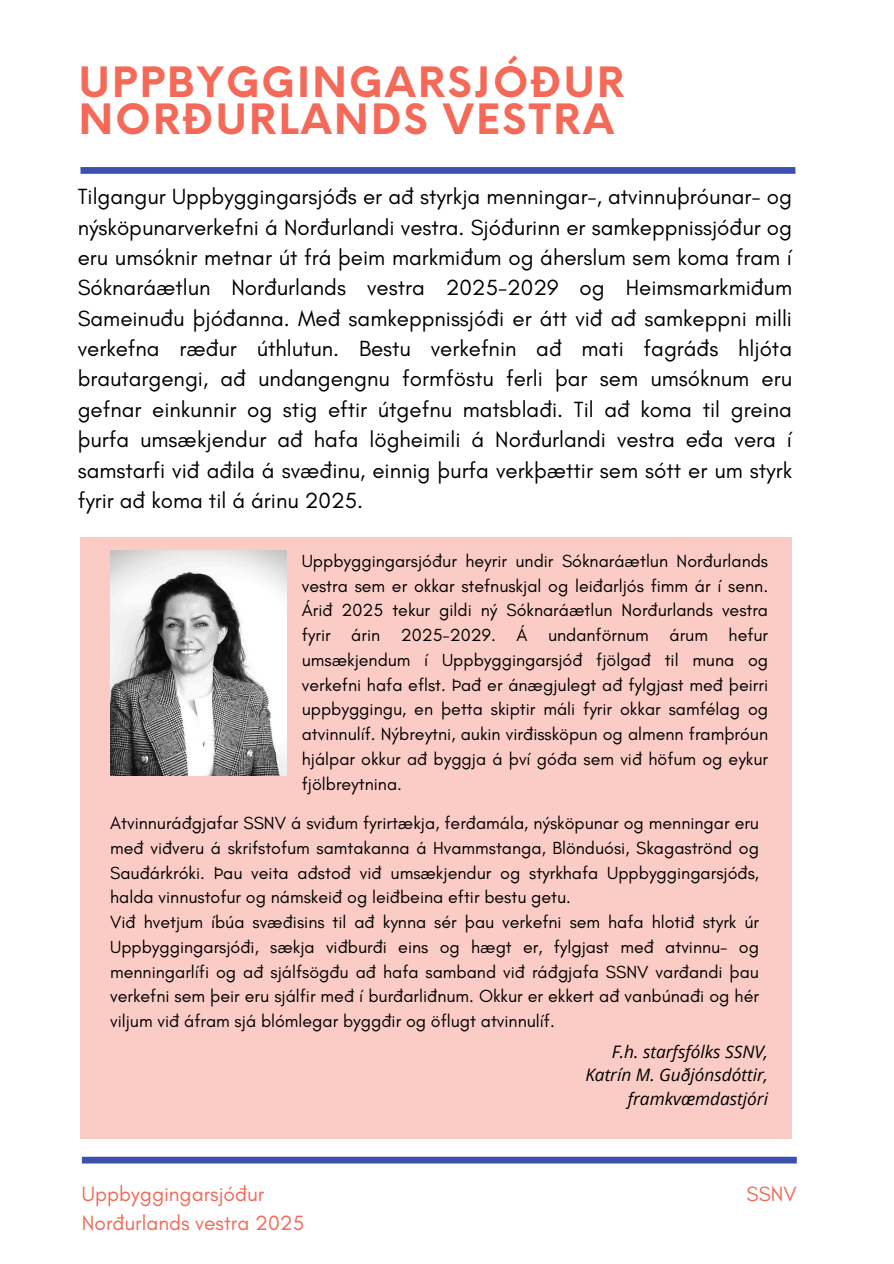
<style>
.page{position:relative;width:894px;height:1264px;background:#fff}
.page>*{position:absolute;margin:0;border:0;box-sizing:border-box;transform-origin:0 0}
.t1{font:700 40.8px/37.2px "Neue Einstellung";letter-spacing:.055em;color:#f46958}
.t2{font:22.35px/30.3px "Glacial Indifference";color:#000;text-align:justify}
.t3{font:21px/29.2px "Glacial Indifference";color:#f26958}
.t4{font:17.85px/24.8px "Glacial Indifference";color:#000;text-align:justify}
.t5{font:italic 17.25px "Open Sans";color:#000}
</style>
<div class="page">
<div style="left:80px;top:167px;width:715px;height:7px;background:#3e50ad"></div>
<div style="left:82px;top:1156px;width:714px;height:7px;background:#3e50ad"></div>
<div style="left:80px;top:537px;width:711px;height:601px;background:#fbccc6"></div>
<img style="left:110px;top:550px;width:177px;height:225px">
<h3 class="t1" style="left:79px;top:60px;width:547px">UPPBYGGINGARSJÓÐUR<br>NORÐURLANDS VESTRA</h3>
<p class="t2" style="left:78px;top:181px;width:715px">Tilgangur Uppbyggingarsjóðs er að styrkja menningar-, atvinnuþróunar- og nýsköpunarverkefni á Norðurlandi vestra. Sjóðurinn er samkeppnissjóður og eru umsóknir metnar út frá þeim markmiðum og áherslum sem koma fram í Sóknaráætlun Norðurlands vestra 2025-2029 og Heimsmarkmiðum Sameinuðu þjóðanna. Með samkeppnissjóði er átt við að samkeppni milli verkefna ræður úthlutun. Bestu verkefnin að mati fagráðs hljóta brautargengi, að undangengnu formföstu ferli þar sem umsóknum eru gefnar einkunnir og stig eftir útgefnu matsblaði. Til að koma til greina þurfa umsækjendur að hafa lögheimili á Norðurlandi vestra eða vera í samstarfi við aðila á svæðinu, einnig þurfa verkþættir sem sótt er um styrk fyrir að koma til á árinu 2025.</p>
<p class="t4" style="left:302px;top:548px;width:467px">Uppbyggingarsjóður heyrir undir Sóknaráætlun Norðurlands vestra sem er okkar stefnuskjal og leiðarljós fimm ár í senn.<br>Árið 2025 tekur gildi ný Sóknaráætlun Norðurlands vestra fyrir árin 2025-2029. Á undanförnum árum hefur umsækjendum í Uppbyggingarsjóð fjölgað til muna og verkefni hafa eflst. Það er ánægjulegt að fylgjast með þeirri uppbyggingu, en þetta skiptir máli fyrir okkar samfélag og atvinnulíf. Nýbreytni, aukin virðissköpun og almenn framþróun hjálpar okkur að byggja á því góða sem við höfum og eykur fjölbreytnina.</p>
<p class="t4" style="left:110px;top:810px;width:650px">Atvinnuráðgjafar SSNV á sviðum fyrirtækja, ferðamála, nýsköpunar og menningar eru með viðveru á skrifstofum samtakanna á Hvammstanga, Blönduósi, Skagaströnd og Sauðárkróki. Þau veita aðstoð við umsækjendur og styrkhafa Uppbyggingarsjóðs, halda vinnustofur og námskeið og leiðbeina eftir bestu getu.</p>
<p class="t4" style="left:110px;top:909px;width:650px">Við hvetjum íbúa svæðisins til að kynna sér þau verkefni sem hafa hlotið styrk úr Uppbyggingarsjóði, sækja viðburði eins og hægt er, fylgjast með atvinnu- og menningarlífi og að sjálfsögðu að hafa samband við ráðgjafa SSNV varðandi þau verkefni sem þeir eru sjálfir með í burðarliðnum. Okkur er ekkert að vanbúnaði og hér viljum við áfram sjá blómlegar byggðir og öflugt atvinnulíf.</p>
<p class="t5" style="left:611px;top:1039px;width:158px">F.h. starfsfólks SSNV,</p>
<p class="t5" style="left:585px;top:1062px;width:184px">Katrín M. Guðjónsdóttir,</p>
<p class="t5" style="left:627px;top:1086px;width:142px">framkvæmdastjóri</p>
<h1 class="t3" style="left:82px;top:1179px;width:224px">Uppbyggingarsjóður<br>Norðurlands vestra 2025</h1>
<p class="t3" style="left:746px;top:1179px;width:52px">SSNV</p>
</div>
